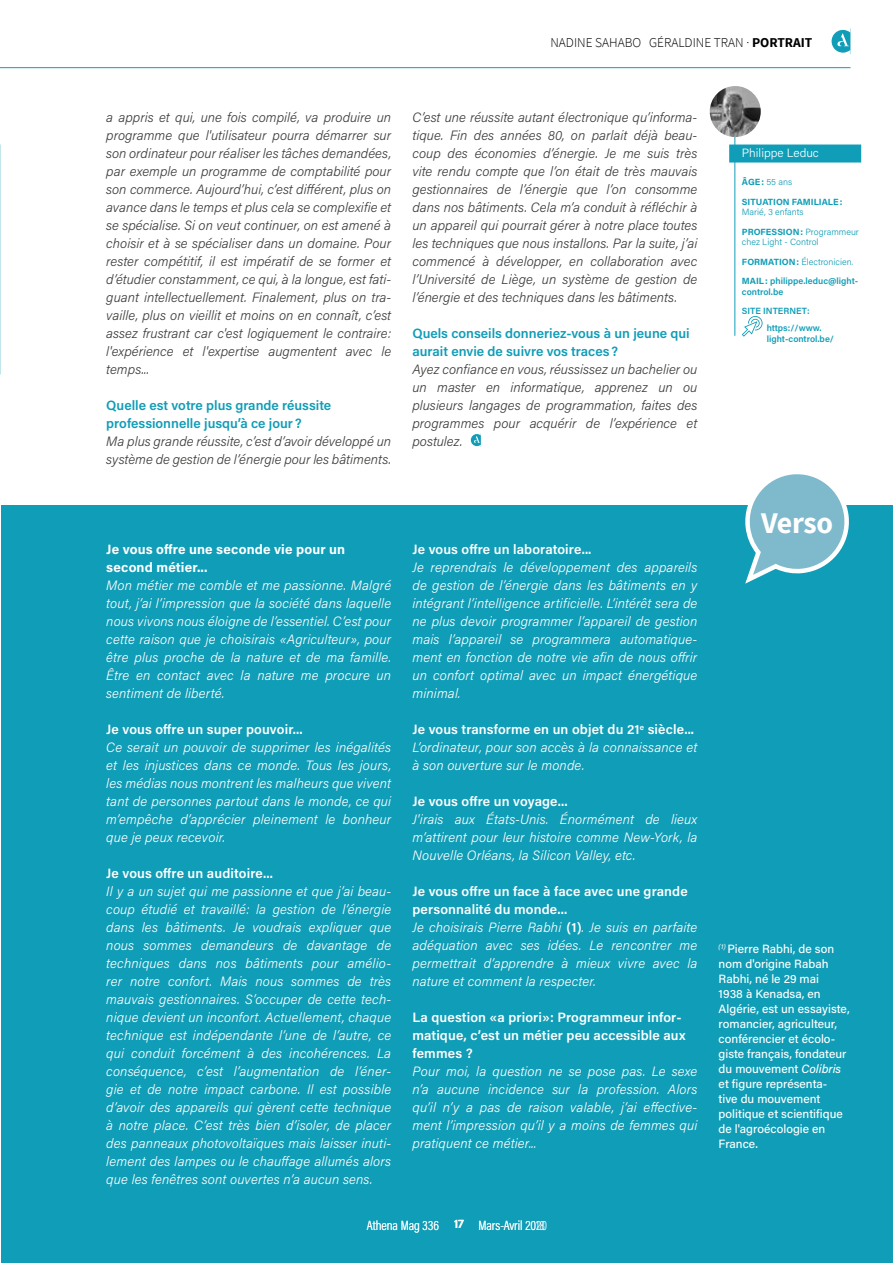
<style>
.page{position:relative;width:893px;height:1263px;background:#fff}
.page>*{position:absolute;margin:0;border:0;box-sizing:border-box;transform-origin:0 0}
.t1{font:700 30px "Source Sans Pro";letter-spacing:-.015em;color:#fff}
.t2{font:italic 300 13.5px/18px "Acumin Pro";letter-spacing:.01em;color:#fff;text-align:justify}
.t3{font:italic 300 13.5px/18px "Acumin Pro";color:#3c3c3b;text-align:justify}
.t4{font:600 13.5px/18px "Acumin Pro";letter-spacing:.01em;color:#fff}
.t5{font:600 13.5px/18px "Acumin Pro";color:#109db7}
.t6{font:700 13.5px/18px "Acumin Pro";letter-spacing:.01em;color:#fff}
.t7{font:300 13.5px "Source Sans Pro";color:#000}
.t8{font:300 13.5px "Acumin Pro Cond";color:#fff}
.t9{font:500 12px/15px "Acumin Pro";color:#fff}
.t10{font:300 12px "Acumin Pro";color:#fff}
.t11{font:300 9px/19.4px "Acumin Pro";color:#109db7}
.t12{font:600 9px/19.4px "Acumin Pro";color:#109db7}
.t13{font:700 9px/19.4px "Acumin Pro";color:#109db7}
.s1{font-weight:700}
.s2{font-weight:600;font-style:normal}
.s3{font-weight:300}
.s4{font-weight:600}
.s5{font-style:italic}
</style>
<div class="page">
<div style="left:1px;top:505px;width:892px;height:758px;background:#109db7"></div>
<svg style="left:832px;top:29px;width:18px;height:24px"></svg>
<hr style="left:0;top:67px;width:850px;height:1px;background:#109db7">
<hr style="left:734px;top:103px;width:1px;height:233px;background:#109db7">
<img style="left:710px;top:86px;width:51px;height:51px;border-radius:26px">
<svg style="left:745px;top:474px;width:104px;height:110px"></svg>
<svg style="left:471px;top:433px;width:10px;height:14px"></svg>
<div style="left:729px;top:145px;width:132px;height:18px;background:#109db7"></div>
<svg style="left:742px;top:316px;width:20px;height:21px"></svg>
<p class="t7" style="left:550px;top:34px;width:263px">NADINE SAHABO GÉRALDINE TRAN · <span class="s1">PORTRAIT</span></p>
<p class="t3" style="left:106px;top:108px;width:286px">a appris et qui, une fois compilé, va produire un programme que l'utilisateur pourra démarrer sur son ordinateur pour réaliser les tâches demandées, par exemple un programme de comptabilité pour son commerce. Aujourd’hui, c’est différent, plus on avance dans le temps et plus cela se complexifie et se spécialise. Si on veut continuer, on est amené à choisir et à se spécialiser dans un domaine. Pour rester compétitif, il est impératif de se former et d’étudier constamment, ce qui, à la longue, est fati&shy;guant intellectuellement. Finalement, plus on tra&shy;vaille, plus on vieillit et moins on en connaît, c’est assez frustrant car c'est logiquement le contraire: l'expérience et l'expertise augmentent avec le temps...</p>
<p class="t5" style="left:106px;top:396px;width:226px">Quelle est votre plus grande réussite professionnelle jusqu’à ce jour?</p>
<p class="t3" style="left:106px;top:432px;width:286px">Ma plus grande réussite, c’est d’avoir développé un système de gestion de l’énergie pour les bâtiments.</p>
<p class="t3" style="left:412px;top:108px;width:286px">C’est une réussite autant électronique qu’informa&shy;tique. Fin des années 80, on parlait déjà beau&shy;coup des économies d’énergie. Je me suis très vite rendu compte que l’on était de très mauvais gestionnaires de l’énergie que l’on consomme dans nos bâtiments. Cela m’a conduit à réfléchir à un appareil qui pourrait gérer à notre place toutes les techniques que nous installons. Par la suite, j’ai commencé à développer, en collaboration avec l’Université de Liège, un système de gestion de l’énergie et des techniques dans les bâtiments.</p>
<p class="t5" style="left:412px;top:324px;width:279px">Quels conseils donneriez-vous à un jeune qui aurait envie de suivre vos traces?</p>
<p class="t3" style="left:412px;top:360px;width:286px">Ayez confiance en vous, réussissez un bachelier ou un master en informatique, apprenez un ou plusieurs langages de programmation, faites des programmes pour acquérir de l’expérience et postulez.</p>
<p class="t6" style="left:106px;top:540px;width:240px">Je vous offre une seconde vie pour un second métier...</p>
<p class="t2" style="left:106px;top:576px;width:286px">Mon métier me comble et me passionne. Malgré tout, j’ai l’impression que la société dans laquelle nous vivons nous éloigne de l’essentiel. C’est pour cette raison que je choisirais «Agriculteur», pour être plus proche de la nature et de ma famille.<br>Être en contact avec la nature me procure un sentiment de liberté.</p>
<p class="t4" style="left:106px;top:720px;width:198px">Je vous offre un super pouvoir...</p>
<p class="t2" style="left:106px;top:738px;width:286px">Ce serait un pouvoir de supprimer les inégalités et les injustices dans ce monde. Tous les jours, les médias nous montrent les malheurs que vivent tant de personnes partout dans le monde, ce qui m’empêche d’apprécier pleinement le bonheur que je peux recevoir.</p>
<p class="t4" style="left:106px;top:864px;width:168px">Je vous offre un auditoire...</p>
<p class="t2" style="left:106px;top:882px;width:286px">Il y a un sujet qui me passionne et que j’ai beau&shy;coup étudié et travaillé: la gestion de l’énergie dans les bâtiments. Je voudrais expliquer que nous sommes demandeurs de davantage de techniques dans nos bâtiments pour amélio&shy;rer notre confort. Mais nous sommes de très mauvais gestionnaires. S’occuper de cette tech&shy;nique devient un inconfort. Actuellement, chaque technique est indépendante l’une de l’autre, ce qui conduit forcément à des incohérences. La conséquence, c’est l’augmentation de l’éner&shy;gie et de notre impact carbone. Il est possible d’avoir des appareils qui gèrent cette technique à notre place. C’est très bien d’isoler, de placer des panneaux photovoltaïques mais laisser inuti&shy;lement des lampes ou le chauffage allumés alors que les fenêtres sont ouvertes n’a aucun sens.</p>
<p class="t4" style="left:412px;top:539px;width:180px">Je vous offre un laboratoire...</p>
<p class="t2" style="left:412px;top:558px;width:286px">Je reprendrais le développement des appareils de gestion de l’énergie dans les bâtiments en y intégrant l’intelligence artificielle. L’intérêt sera de ne plus devoir programmer l’appareil de gestion mais l’appareil se programmera automatique&shy;ment en fonction de notre vie afin de nous offrir un confort optimal avec un impact énergétique minimal.</p>
<p class="t2" style="left:412px;top:719px;width:286px;text-align:left"><span class="s2">Je vous transforme en un objet du 21</span><sup>e</sup> <span class="s2">siècle...<br></span>L’ordinateur, pour son accès à la connaissance et à son ouverture sur le monde.</p>
<p class="t4" style="left:412px;top:792px;width:157px">Je vous offre un voyage...</p>
<p class="t2" style="left:412px;top:810px;width:286px">J'irais aux États-Unis. Énormément de lieux m’attirent pour leur histoire comme New-York, la Nouvelle Orléans, la Silicon Valley, etc.</p>
<p class="t2" style="left:412px;top:882px;width:286px;text-align:left"><span class="s2">Je vous offre un face à face avec une grande personnalité du monde...<br></span>Je choisirais Pierre Rabhi <span class="s2">(1)</span>. Je suis en parfaite adéquation avec ses idées. Le rencontrer me permettrait d’apprendre à mieux vivre avec la nature et comment la respecter.</p>
<p class="t4" style="left:412px;top:1008px;width:275px">La question «a priori»: Programmeur infor&shy;matique, c’est un métier peu accessible aux femmes ?</p>
<p class="t2" style="left:412px;top:1062px;width:286px">Pour moi, la question ne se pose pas. Le sexe n’a aucune incidence sur la profession. Alors qu’il n’y a pas de raison valable, j’ai effective&shy;ment l’impression qu’il y a moins de femmes qui pratiquent ce métier...</p>
<p class="t10" style="left:742px;top:145px;width:78px">Philippe Leduc</p>
<p class="t13" style="left:742px;top:172px;width:102px">ÂGE: <span class="s3">55 ans<br></span>SITUATION FAMILIALE:</p>
<p class="t11" style="left:742px;top:202px;width:119px">Marié, 3 enfants<br><span class="s1">PROFESSION:</span> Programmeur</p>
<p class="t11" style="left:742px;top:232px;width:118px">chez Light - Control<br><span class="s1">FORMATION:</span> Électronicien.<br><span class="s1">MAIL:</span> <span class="s4">philippe.leduc@light-</span></p>
<p class="t12" style="left:742px;top:282px;width:69px">control.be<br>SITE INTERNET:</p>
<p class="t12" style="left:767px;top:322px;width:69px;line-height:10.8px">https://www. light-control.be/</p>
<h1 class="t1" style="left:761px;top:503px;width:73px">Verso</h1>
<p class="t9" style="left:719px;top:941px;width:133px"><sup>(1)</sup> Pierre Rabhi, de son nom d'origine Rabah<br>Rabhi, né le 29 mai<br>1938 à Kenadsa, en<br>Algérie, est un essayiste, romancier, agriculteur, conférencier et écolo&shy;giste français, fondateur du mouvement <span class="s5">Colibris </span>et figure représenta-<br>tive du mouvement politique et scientifique de l'agroécologie en<br>France.</p>
<p class="t8" style="left:367px;top:1217px;width:99px">Athena Mag 336 <sup>17</sup></p>
<p class="t8" style="left:536px;top:1217px;width:10px">18</p>
<p class="t8" style="left:478px;top:1217px;width:70px">Mars-Avril 2020</p>
</div>
